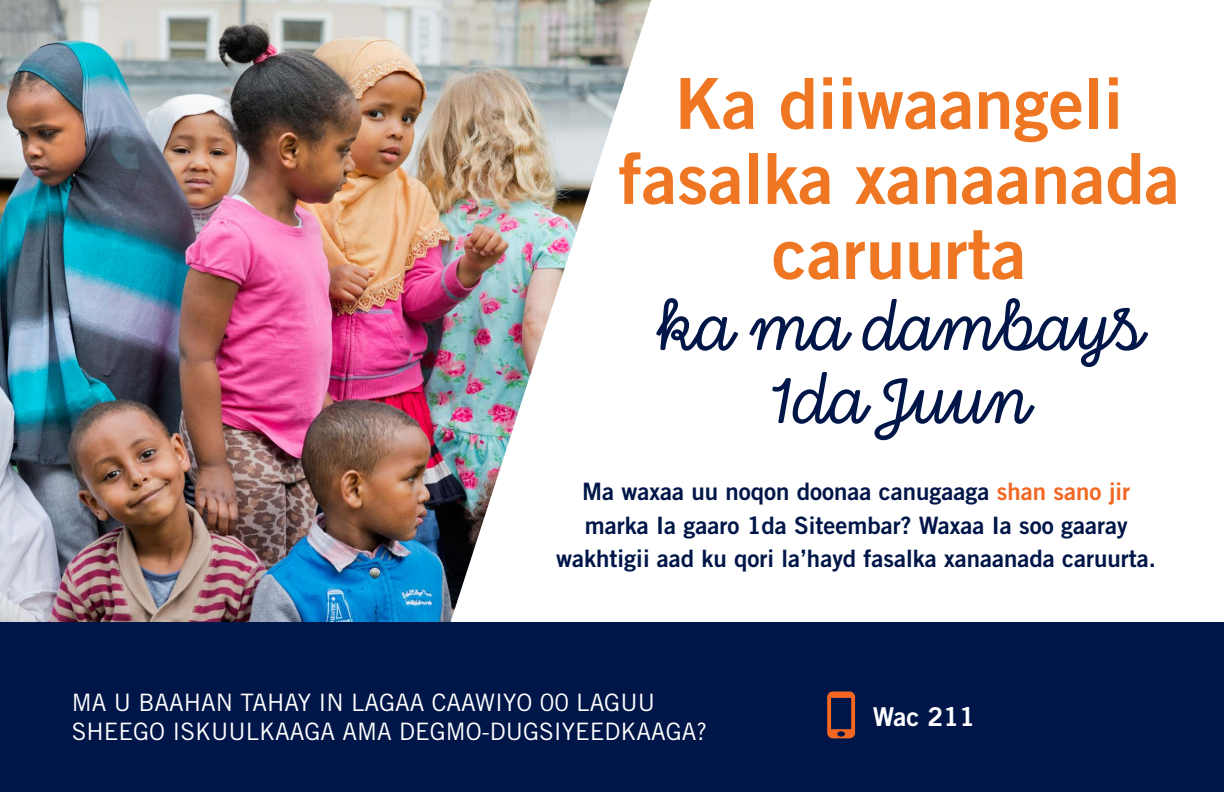
<style>
.page{position:relative;width:1224px;height:792px;background:#fff}
.page>*{position:absolute;margin:0;border:0;box-sizing:border-box;transform-origin:0 0}
.t1{font:70.4px/75px "Trade Gothic LT Std Bd 2";color:#ef7622;text-align:center}
.t2{font:60.2px/73px "Stratic Script";color:#001648;text-align:center}
.t3{font:26px "Trade Gothic LT Std Bd 2";color:#fff}
.t4{font:24px/33.6px "Trade Gothic LT Std Bd 2";color:#001648;text-align:center}
.t5{font:24px/28.8px "Trade Gothic LT Std";color:#fff}
.s1{color:#f26723}
</style>
<div class="page">
<img style="left:0;top:0;width:396px;height:623px">
<img style="left:396px;top:0;width:828px;height:623px">
<div style="left:0;top:623px;width:1224px;height:169px;background:#001648"></div>
<svg style="left:827px;top:691px;width:28px;height:47px"></svg>
<h1 class="t1" style="left:618px;top:65px;width:563px">Ka diiwaangeli fasalka xanaanada caruurta</h1>
<h2 class="t2" style="left:654px;top:287px;width:489px">ka ma dambays<br>1da Juun</h2>
<p class="t4" style="left:556px;top:474px;width:601px">Ma waxaa uu noqon doonaa canugaaga <span class="s1">shan sano jir </span>marka Ia gaaro 1da Siteembar? Waxaa Ia soo gaaray wakhtigii aad ku qori la’hayd fasalka xanaanada caruurta.</p>
<p class="t5" style="left:72px;top:688px;width:637px">MA U BAAHAN TAHAY IN LAGAA CAAWIYO 00 LAGUU<br>SHEEGO ISKUULKAAGA AMA DEGMO-DUGSIYEEDKAAGA?</p>
<p class="t3" style="left:873px;top:701px;width:104px">Wac 211</p>
</div>
